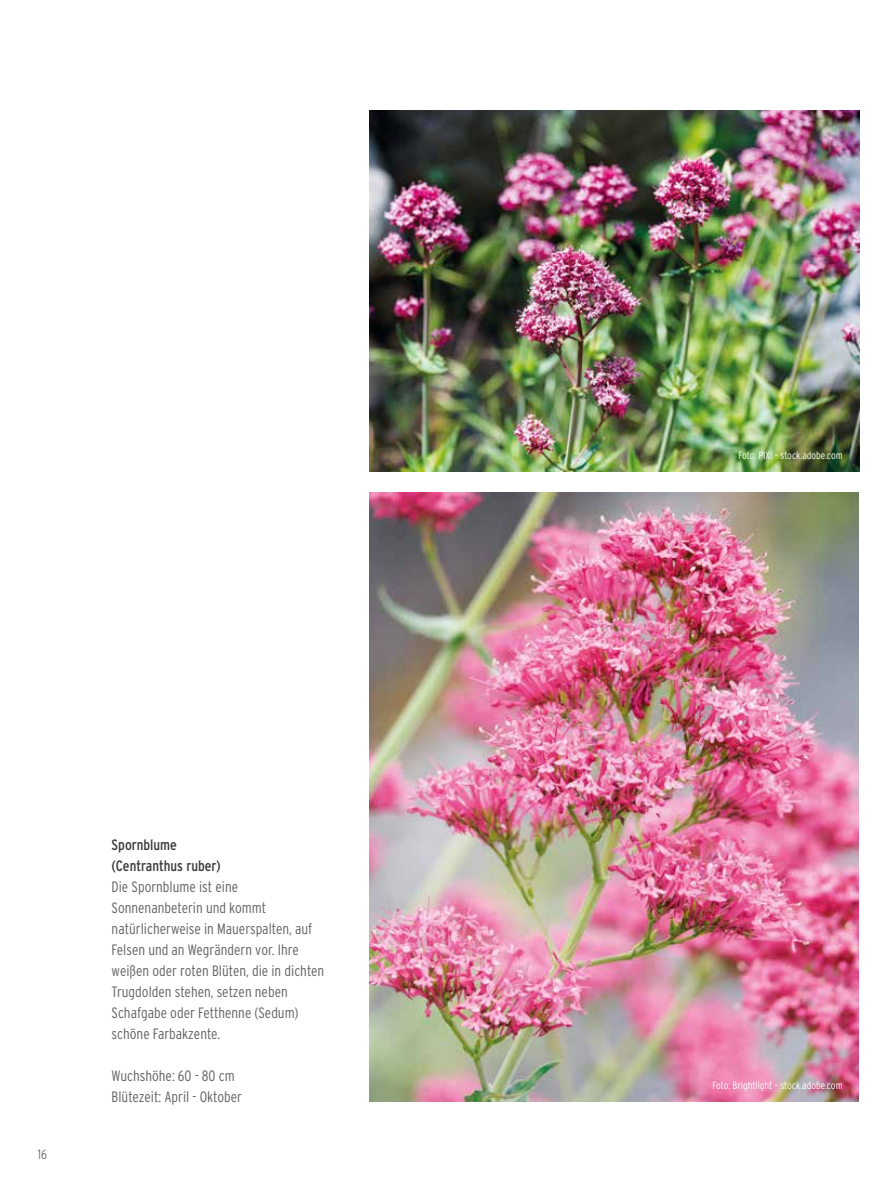
<style>
.page{position:relative;width:872px;height:1191px;background:#fff}
.page>*{position:absolute;margin:0;border:0;box-sizing:border-box;transform-origin:0 0}
.t1{font:300 15px/21px "Interstate Condensed";color:#646363}
.t2{font:15px/21px "Interstate Condensed";color:#3c3c3b}
.t3{font:300 13.5px "Interstate Condensed";color:#706f6f}
.t4{font:300 10.5px "Interstate Condensed";color:#fff}
</style>
<div class="page">
<img style="left:370px;top:110px;width:489px;height:361px">
<img style="left:369px;top:493px;width:489px;height:608px">
<p class="t3" style="left:38px;top:1146px;width:11px">16</p>
<p class="t2" style="left:112px;top:834px;width:111px">Spornblume (Centranthus ruber)</p>
<p class="t1" style="left:112px;top:876px;width:214px">Die Spornblume ist eine<br>Sonnenanbeterin und kommt natürlicherweise in Mauerspalten, auf<br>Felsen und an Wegrändern vor. Ihre weißen oder roten Blüten, die in dichten<br>Trugdolden stehen, setzen neben<br>Schafgabe oder Fetthenne (Sedum) schöne Farbakzente.</p>
<p class="t1" style="left:112px;top:1065px;width:132px">Wuchshöhe: 60 - 80 cm<br>Blütezeit: April - Oktober</p>
<p class="t4" style="left:738px;top:450px;width:106px">Foto: PIXI – stock.adobe.com</p>
<p class="t4" style="left:712px;top:1079px;width:132px">Foto: Brightlight – stock.adobe.com</p>
</div>
